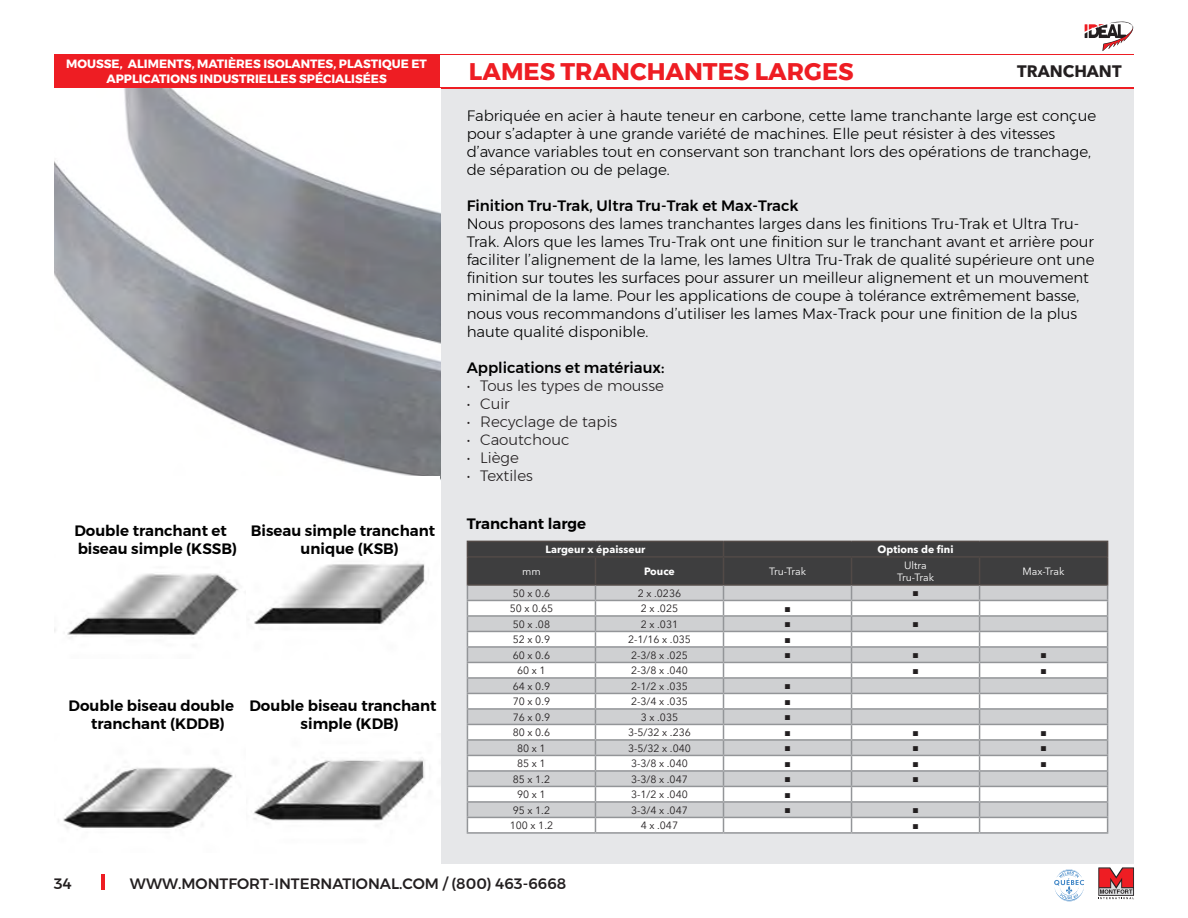
<style>
.page{position:relative;width:1188px;height:918px;background:#fff}
.page>*{position:absolute;margin:0;border:0;box-sizing:border-box;transform-origin:0 0}
.t1{font:700 24px "Montserrat";color:#ee1d23}
.t2{font:700 16.5px "Avenir Next LT Pro";color:#231f20}
.t3{font:300 15px/18px "Montserrat";color:#000}
.t4{font:600 15px/18px "Montserrat";color:#000}
.t5{font:300 15px "Montserrat";color:#231f20}
.t6{font:500 15px "Montserrat";color:#000}
.t7{font:500 15px "Montserrat";color:#231f20}
.t8{font:700 12px/14.4px "Montserrat";color:#fff;text-align:center}
.t9{font:10.5px "Avenir Next LT Pro";color:#231f20}
.t10{font:700 10.5px "Avenir Next LT Pro";color:#fff}
.t11{font:10.5px "Avenir Next LT Pro";color:#fff}
.t12{font:900 10.5px "Arial";color:#231f20}
</style>
<div class="page">
<div style="left:54px;top:54px;width:1080px;height:810px;background:#e6e7e9"></div>
<svg style="left:1085px;top:22px;width:48px;height:29px"></svg>
<hr style="left:101px;top:874px;width:4px;height:16px;background:#ee1d23">
<svg style="left:1098px;top:867px;width:36px;height:32px"></svg>
<svg style="left:1054px;top:869px;width:30px;height:32px"></svg>
<div style="left:54px;top:54px;width:1080px;height:35px;background:#ee1d23"></div>
<div style="left:440px;top:56px;width:694px;height:31px;background:#fff"></div>
<img style="left:54px;top:89px;width:386px;height:387px">
<div style="left:54px;top:476px;width:386px;height:389px;background:#fff"></div>
<img style="left:54px;top:573px;width:185px;height:63px">
<img style="left:254px;top:563px;width:173px;height:62px">
<img style="left:63px;top:759px;width:362px;height:70px">
<svg style="left:467px;top:541px;width:641px;height:291px;background:#c6c6c7"></svg>
<hr style="left:467px;top:832px;width:128px;height:2px;background:#939598">
<hr style="left:595px;top:832px;width:129px;height:2px;background:#939598">
<hr style="left:724px;top:832px;width:128px;height:2px;background:#939598">
<hr style="left:852px;top:832px;width:128px;height:2px;background:#939598">
<hr style="left:980px;top:832px;width:128px;height:2px;background:#939598">
<p class="t8" style="left:66px;top:57px;width:362px">MOUSSE, ALIMENTS, MATIÈRES ISOLANTES, PLASTIQUE ET<br>APPLICATIONS INDUSTRIELLES SPÉCIALISÉES</p>
<p class="t1" style="left:469px;top:52px;width:386px">LAMES TRANCHANTES LARGES</p>
<p class="t2" style="left:1017px;top:61px;width:106px">TRANCHANT</p>
<p class="t4" style="left:74px;top:522px;width:164px">Double tranchant et biseau simple (KSSB)</p>
<p class="t4" style="left:301px;top:522px;width:136px;text-indent:-50px">Biseau simple tranchant unique (KSB)</p>
<p class="t4" style="left:91px;top:697px;width:144px;text-indent:-23px">Double biseau double tranchant (KDDB)</p>
<p class="t4" style="left:301px;top:697px;width:138px;text-indent:-51px">Double biseau tranchant simple (KDB)</p>
<p class="t3" style="left:467px;top:106px;width:631px">Fabriquée en acier à haute teneur en carbone, cette lame tranchante large est conçue pour s’adapter à une grande variété de machines. Elle peut résister à des vitesses d’avance variables tout en conservant son tranchant lors des opérations de tranchage, de séparation ou de pelage.</p>
<p class="t6" style="left:467px;top:194px;width:333px">Finition Tru-Trak, Ultra Tru-Trak et Max-Track</p>
<p class="t3" style="left:467px;top:214px;width:629px">Nous proposons des lames tranchantes larges dans les finitions Tru-Trak et Ultra Tru-Trak. Alors que les lames Tru-Trak ont une finition sur le tranchant avant et arrière pour faciliter l’alignement de la lame, les lames Ultra Tru-Trak de qualité supérieure ont une finition sur toutes les surfaces pour assurer un meilleur alignement et un mouvement minimal de la lame. Pour les applications de coupe à tolérance extrêmement basse, nous vous recommandons d’utiliser les lames Max-Track pour une finition de la plus haute qualité disponible.</p>
<p class="t6" style="left:467px;top:356px;width:199px">Applications et matériaux:</p>
<p class="t5" style="left:467px;top:374px;width:199px">• Tous les types de mousse</p>
<p class="t5" style="left:467px;top:392px;width:45px">• Cuir</p>
<p class="t5" style="left:467px;top:410px;width:152px">• Recyclage de tapis</p>
<p class="t5" style="left:467px;top:428px;width:104px">• Caoutchouc</p>
<p class="t5" style="left:467px;top:446px;width:54px">• Liège</p>
<p class="t5" style="left:467px;top:464px;width:68px">• Textiles</p>
<p class="t4" style="left:467px;top:515px;width:121px">Tranchant large</p>
<p class="t10" style="left:546px;top:543px;width:101px">Largeur x épaisseur</p>
<p class="t10" style="left:878px;top:543px;width:77px">Options de fini</p>
<p class="t11" style="left:522px;top:565px;width:20px">mm</p>
<p class="t10" style="left:644px;top:565px;width:32px">Pouce</p>
<p class="t11" style="left:769px;top:565px;width:38px">Tru-Trak</p>
<p class="t11" style="left:904px;top:559px;width:24px">Ultra</p>
<p class="t11" style="left:897px;top:571px;width:38px">Tru-Trak</p>
<p class="t11" style="left:1023px;top:565px;width:43px">Max-Trak</p>
<p class="t9" style="left:513px;top:587px;width:39px">50 x 0.6</p>
<p class="t9" style="left:638px;top:587px;width:45px">2 x .0236</p>
<p class="t12" style="left:912px;top:585px;width:8px">■</p>
<p class="t9" style="left:510px;top:602px;width:45px">50 x 0.65</p>
<p class="t9" style="left:641px;top:602px;width:39px">2 x .025</p>
<p class="t12" style="left:784px;top:601px;width:8px">■</p>
<p class="t9" style="left:513px;top:618px;width:39px">50 x .08</p>
<p class="t9" style="left:641px;top:618px;width:39px">2 x .031</p>
<p class="t12" style="left:784px;top:616px;width:8px">■</p>
<p class="t12" style="left:912px;top:616px;width:8px">■</p>
<p class="t9" style="left:513px;top:633px;width:39px">52 x 0.9</p>
<p class="t9" style="left:628px;top:633px;width:64px">2-1/16 x .035</p>
<p class="t12" style="left:784px;top:632px;width:8px">■</p>
<p class="t9" style="left:513px;top:649px;width:39px">60 x 0.6</p>
<p class="t9" style="left:631px;top:649px;width:58px">2-3/8 x .025</p>
<p class="t12" style="left:784px;top:647px;width:8px">■</p>
<p class="t12" style="left:912px;top:647px;width:8px">■</p>
<p class="t12" style="left:1040px;top:647px;width:8px">■</p>
<p class="t9" style="left:517px;top:664px;width:30px">60 x 1</p>
<p class="t9" style="left:631px;top:664px;width:58px">2-3/8 x .040</p>
<p class="t12" style="left:912px;top:663px;width:8px">■</p>
<p class="t12" style="left:1040px;top:663px;width:8px">■</p>
<p class="t9" style="left:513px;top:680px;width:39px">64 x 0.9</p>
<p class="t9" style="left:631px;top:680px;width:58px">2-1/2 x .035</p>
<p class="t12" style="left:784px;top:678px;width:8px">■</p>
<p class="t9" style="left:513px;top:695px;width:39px">70 x 0.9</p>
<p class="t9" style="left:631px;top:695px;width:58px">2-3/4 x .035</p>
<p class="t12" style="left:784px;top:694px;width:8px">■</p>
<p class="t9" style="left:513px;top:711px;width:39px">76 x 0.9</p>
<p class="t9" style="left:641px;top:711px;width:39px">3 x .035</p>
<p class="t12" style="left:784px;top:709px;width:8px">■</p>
<p class="t9" style="left:513px;top:726px;width:39px">80 x 0.6</p>
<p class="t9" style="left:628px;top:726px;width:64px">3-5/32 x .236</p>
<p class="t12" style="left:784px;top:725px;width:8px">■</p>
<p class="t12" style="left:912px;top:725px;width:8px">■</p>
<p class="t12" style="left:1040px;top:725px;width:8px">■</p>
<p class="t9" style="left:517px;top:742px;width:30px">80 x 1</p>
<p class="t9" style="left:628px;top:742px;width:64px">3-5/32 x .040</p>
<p class="t12" style="left:784px;top:740px;width:8px">■</p>
<p class="t12" style="left:912px;top:740px;width:8px">■</p>
<p class="t12" style="left:1040px;top:740px;width:8px">■</p>
<p class="t9" style="left:517px;top:757px;width:30px">85 x 1</p>
<p class="t9" style="left:631px;top:757px;width:58px">3-3/8 x .040</p>
<p class="t12" style="left:784px;top:756px;width:8px">■</p>
<p class="t12" style="left:912px;top:756px;width:8px">■</p>
<p class="t12" style="left:1040px;top:756px;width:8px">■</p>
<p class="t9" style="left:513px;top:773px;width:39px">85 x 1.2</p>
<p class="t9" style="left:631px;top:773px;width:58px">3-3/8 x .047</p>
<p class="t12" style="left:784px;top:771px;width:8px">■</p>
<p class="t12" style="left:912px;top:771px;width:8px">■</p>
<p class="t9" style="left:517px;top:788px;width:30px">90 x 1</p>
<p class="t9" style="left:631px;top:788px;width:58px">3-1/2 x .040</p>
<p class="t12" style="left:784px;top:787px;width:8px">■</p>
<p class="t9" style="left:513px;top:804px;width:39px">95 x 1.2</p>
<p class="t9" style="left:631px;top:804px;width:58px">3-3/4 x .047</p>
<p class="t12" style="left:784px;top:802px;width:8px">■</p>
<p class="t12" style="left:912px;top:802px;width:8px">■</p>
<p class="t9" style="left:510px;top:819px;width:45px">100 x 1.2</p>
<p class="t9" style="left:641px;top:819px;width:39px">4 x .047</p>
<p class="t12" style="left:912px;top:818px;width:8px">■</p>
<p class="t7" style="left:54px;top:872px;width:19px">34</p>
<p class="t7" style="left:130px;top:872px;width:438px">WWW.MONTFORT-INTERNATIONAL.COM / (800) 463-6668</p>
</div>
